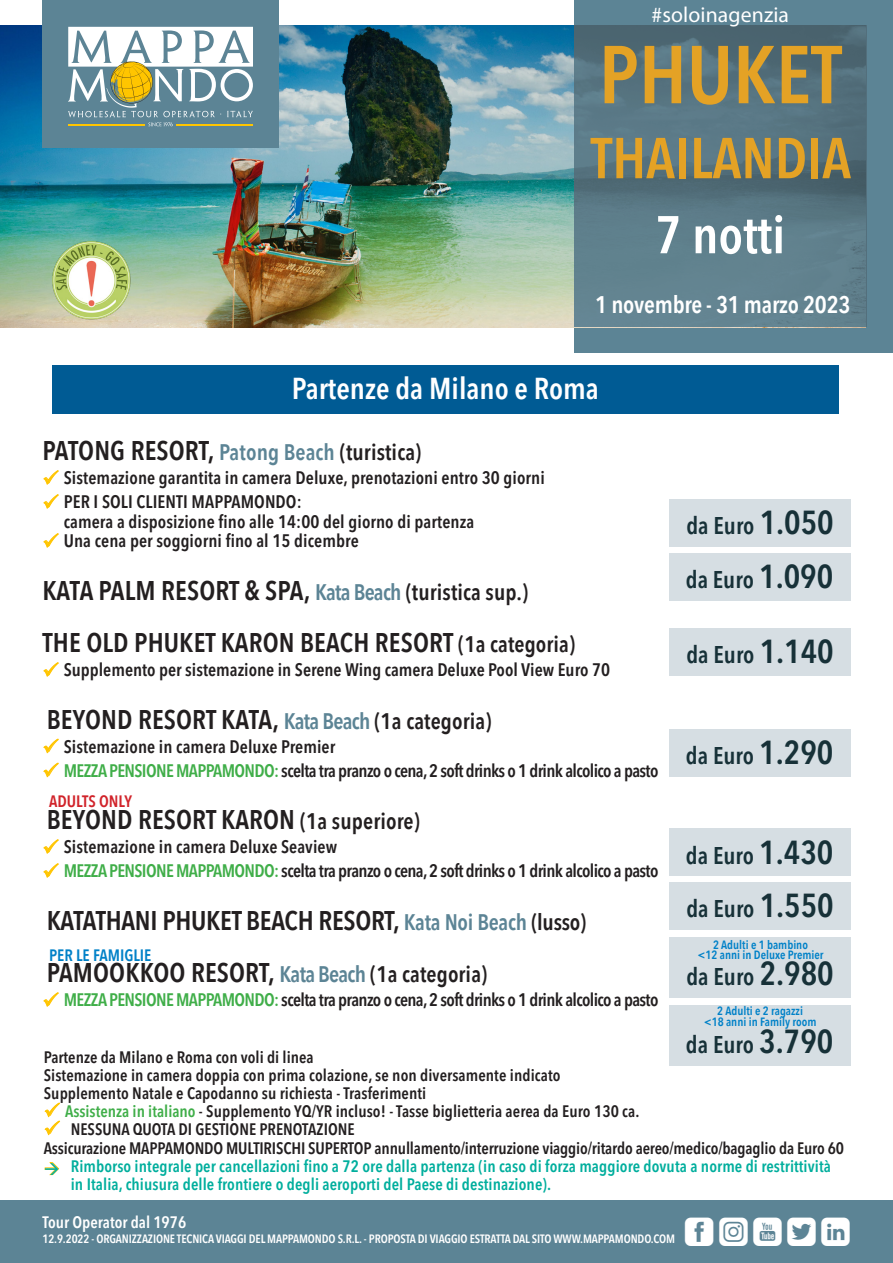
<style>
.page{position:relative;width:893px;height:1263px;background:#fff}
.page>*{position:absolute;margin:0;border:0;box-sizing:border-box;transform-origin:0 0}
.t1{font:600 condensed 81px "Avenir Next LT Pro";color:#e4a225}
.t2{font:600 condensed 57px "Avenir Next LT Pro";color:#e4a225}
.t3{font:600 condensed 52.5px "Avenir Next LT Pro";color:#fff}
.t4{font:36px "Mappamondoutil";letter-spacing:.125em;color:#fff}
.t5{font:600 condensed 30px "Avenir Next LT Pro";color:#fff}
.t6{font:600 27px/52.5px "Avenir Next Condensed";letter-spacing:.005em;color:#231f20}
.t7{font:600 condensed 24px "Avenir Next LT Pro";color:#173138}
.t8{font:600 24px "Avenir Next Condensed";letter-spacing:-.01em;color:#fff}
.t9{font:21.75px "Myriad Pro";letter-spacing:.005em;color:#fff}
.t10{font:600 condensed 18px/19.5px "Avenir Next LT Pro";color:#231f20}
.t11{font:600 condensed 18px "Avenir Next LT Pro";letter-spacing:-.035em;color:#231f20}
.t12{font:600 condensed 16.5px "Avenir Next LT Pro";color:#231f20}
.t13{font:600 condensed 16.5px/18px "Avenir Next LT Pro";letter-spacing:.005em;color:#00ae9d}
.t14{font:600 condensed 16.5px "Avenir Next LT Pro";color:#fff}
.t15{font:600 16.5px "Avenir Next Condensed";color:#0081c8}
.t16{font:600 16.5px "Avenir Next Condensed";color:#d1232a}
.t17{font:600 condensed 12px "Avenir Next LT Pro";letter-spacing:-.01em;color:#fff}
.t18{font:600 12px/10.5px "Avenir Next Condensed";color:#0081c8;text-align:center}
.s1{font-size:22.5px;color:#5c8495}
.s2{font-size:22.5px}
.s3{color:#40ae49}
.s4{font-size:33px}
</style>
<div class="page">
<div style="left:0;top:1200px;width:893px;height:63px;background:#5c8495"></div>
<div style="left:574px;top:0;width:318px;height:353px;background:#5c8495"></div>
<img style="left:0;top:26px;width:574px;height:301px">
<svg style="left:574px;top:26px;width:293px;height:301px;fill:#5b7987"></svg>
<div style="left:43px;top:0;width:236px;height:148px;background:#5c8495"></div>
<svg style="left:68px;top:27px;width:185px;height:99px"></svg>
<div style="left:52px;top:365px;width:787px;height:49px;background:#005b94"></div>
<img style="left:51px;top:240px;width:81px;height:80px">
<div style="left:669px;top:499px;width:182px;height:47px;background:#d6dee3"></div>
<div style="left:669px;top:553px;width:181px;height:48px;background:#d6dee3"></div>
<div style="left:669px;top:628px;width:182px;height:48px;background:#d6dee3"></div>
<div style="left:669px;top:729px;width:181px;height:48px;background:#d6dee3"></div>
<div style="left:669px;top:828px;width:181px;height:48px;background:#d6dee3"></div>
<div style="left:669px;top:882px;width:182px;height:48px;background:#d6dee3"></div>
<div style="left:669px;top:937px;width:182px;height:61px;background:#d6dee3"></div>
<div style="left:669px;top:1005px;width:181px;height:60px;background:#d6dee3"></div>
<svg style="left:44px;top:1102px;width:17px;height:34px"></svg>
<svg style="left:44px;top:1162px;width:16px;height:14px"></svg>
<svg style="left:43px;top:470px;width:16px;height:15px"></svg>
<svg style="left:43px;top:494px;width:16px;height:15px"></svg>
<svg style="left:43px;top:533px;width:16px;height:15px"></svg>
<svg style="left:43px;top:662px;width:16px;height:15px"></svg>
<svg style="left:43px;top:738px;width:16px;height:16px"></svg>
<svg style="left:43px;top:762px;width:16px;height:16px"></svg>
<svg style="left:43px;top:839px;width:16px;height:15px"></svg>
<svg style="left:43px;top:863px;width:16px;height:15px"></svg>
<svg style="left:43px;top:992px;width:16px;height:15px"></svg>
<p class="t9" style="left:652px;top:2px;width:139px">#soloinagenzia</p>
<p class="t1" style="left:599px;top:26px;width:245px">PHUKET</p>
<p class="t2" style="left:591px;top:124px;width:262px">THAILANDIA</p>
<p class="t3" style="left:655px;top:203px;width:131px">7 notti</p>
<p class="t8" style="left:595px;top:284px;width:257px">1 novembre - 31 marzo 2023</p>
<p class="t5" style="left:292px;top:370px;width:308px">Partenze da Milano e Roma</p>
<p class="t6" style="left:43px;top:424px;width:380px">PATONG RESORT, <span class="s1">Patong Beach</span> <span class="s2">(turistica)</span></p>
<p class="t10" style="left:64px;top:468px;width:483px">Sistemazione garantita in camera Deluxe, prenotazioni entro 30 giorni</p>
<p class="t10" style="left:64px;top:492px;width:412px">PER I SOLI CLIENTI MAPPAMONDO:<br>camera a disposizione fino alle 14:00 del giorno di partenza</p>
<p class="t10" style="left:64px;top:531px;width:296px">Una cena per soggiorni fino al 15 dicembre</p>
<p class="t6" style="left:43px;top:563px;width:534px">KATA PALM RESORT &amp; SPA, <span class="s1">Kata Beach</span> <span class="s2">(turistica sup.)<br></span>THE OLD PHUKET KARON BEACH RESORT <span class="s2">(1a categoria)</span></p>
<p class="t10" style="left:64px;top:660px;width:548px">Supplemento per sistemazione in Serene Wing camera Deluxe Pool View Euro 70</p>
<p class="t6" style="left:47px;top:692px;width:446px">BEYOND RESORT KATA, <span class="s1">Kata Beach</span> <span class="s2">(1a categoria)</span></p>
<p class="t10" style="left:64px;top:737px;width:273px">Sistemazione in camera Deluxe Premier</p>
<p class="t11" style="left:64px;top:760px;width:596px"><span class="s3">MEZZA PENSIONE MAPPAMONDO:</span> scelta tra pranzo o cena, 2 soft drinks o 1 drink alcolico a pasto</p>
<p class="t6" style="left:47px;top:793px;width:375px">BEYOND RESORT KARON <span class="s2">(1a superiore)</span></p>
<p class="t10" style="left:64px;top:837px;width:275px">Sistemazione in camera Deluxe Seaview</p>
<p class="t11" style="left:64px;top:860px;width:596px"><span class="s3">MEZZA PENSIONE MAPPAMONDO:</span> scelta tra pranzo o cena, 2 soft drinks o 1 drink alcolico a pasto</p>
<p class="t6" style="left:47px;top:893px;width:541px">KATATHANI PHUKET BEACH RESORT, <span class="s1">Kata Noi Beach</span> <span class="s2">(lusso)<br></span>PAMOOKKOO RESORT, <span class="s1">Kata Beach</span> <span class="s2">(1a categoria)</span></p>
<p class="t11" style="left:64px;top:989px;width:596px"><span class="s3">MEZZA PENSIONE MAPPAMONDO:</span> scelta tra pranzo o cena, 2 soft drinks o 1 drink alcolico a pasto</p>
<p class="t7" style="left:686px;top:511px;width:149px">da Euro <span class="s4">1.050</span></p>
<p class="t7" style="left:686px;top:565px;width:149px">da Euro <span class="s4">1.090</span></p>
<p class="t7" style="left:686px;top:640px;width:149px">da Euro <span class="s4">1.140</span></p>
<p class="t7" style="left:686px;top:741px;width:149px">da Euro <span class="s4">1.290</span></p>
<p class="t16" style="left:49px;top:787px;width:85px">ADULTS ONLY</p>
<p class="t7" style="left:686px;top:841px;width:149px">da Euro <span class="s4">1.430</span></p>
<p class="t7" style="left:686px;top:894px;width:149px">da Euro <span class="s4">1.550</span></p>
<p class="t18" style="left:713px;top:939px;width:96px">2 Adulti e 1 bambino</p>
<p class="t15" style="left:49px;top:941px;width:104px">PER LE FAMIGLIE</p>
<p class="t18" style="left:697px;top:949px;width:128px">&lt;12 anni in Deluxe Premier</p>
<p class="t7" style="left:686px;top:962px;width:149px">da Euro <span class="s4">2.980</span></p>
<p class="t18" style="left:704px;top:1006px;width:114px">2 Adulti e 2 ragazzi<br>&lt;18 anni in Family room</p>
<p class="t7" style="left:686px;top:1029px;width:149px">da Euro <span class="s4">3.790</span></p>
<p class="t12" style="left:44px;top:1047px;width:271px">Partenze da Milano e Roma con voli di linea</p>
<p class="t12" style="left:44px;top:1065px;width:518px">Sistemazione in camera doppia con prima colazione, se non diversamente indicato</p>
<p class="t12" style="left:44px;top:1083px;width:384px">Supplemento Natale e Capodanno su richiesta - Trasferimenti</p>
<p class="t12" style="left:65px;top:1101px;width:576px"><span class="s3">Assistenza in italiano</span> - Supplemento YQ/YR incluso! - Tasse biglietteria aerea da Euro 130 ca.</p>
<p class="t12" style="left:71px;top:1119px;width:285px">NESSUNA QUOTA DI GESTIONE PRENOTAZIONE</p>
<p class="t12" style="left:44px;top:1138px;width:802px">Assicurazione MAPPAMONDO MULTIRISCHI SUPERTOP annullamento/interruzione viaggio/ritardo aereo/medico/bagaglio da Euro 60</p>
<p class="t13" style="left:71px;top:1157px;width:762px">Rimborso integrale per cancellazioni fino a 72 ore dalla partenza (in caso di forza maggiore dovuta a norme di restrittività in Italia, chiusura delle frontiere o degli aeroporti del Paese di destinazione).</p>
<p class="t14" style="left:43px;top:1212px;width:145px">Tour Operator dal 1976</p>
<p class="t17" style="left:43px;top:1231px;width:634px">12.9.2022 - ORGANIZZAZIONE TECNICA VIAGGI DEL MAPPAMONDO S.R.L. - PROPOSTA DI VIAGGIO ESTRATTA DAL SITO WWW.MAPPAMONDO.COM</p>
<p class="t4" style="left:685px;top:1212px;width:167px">fiytl</p>
</div>
